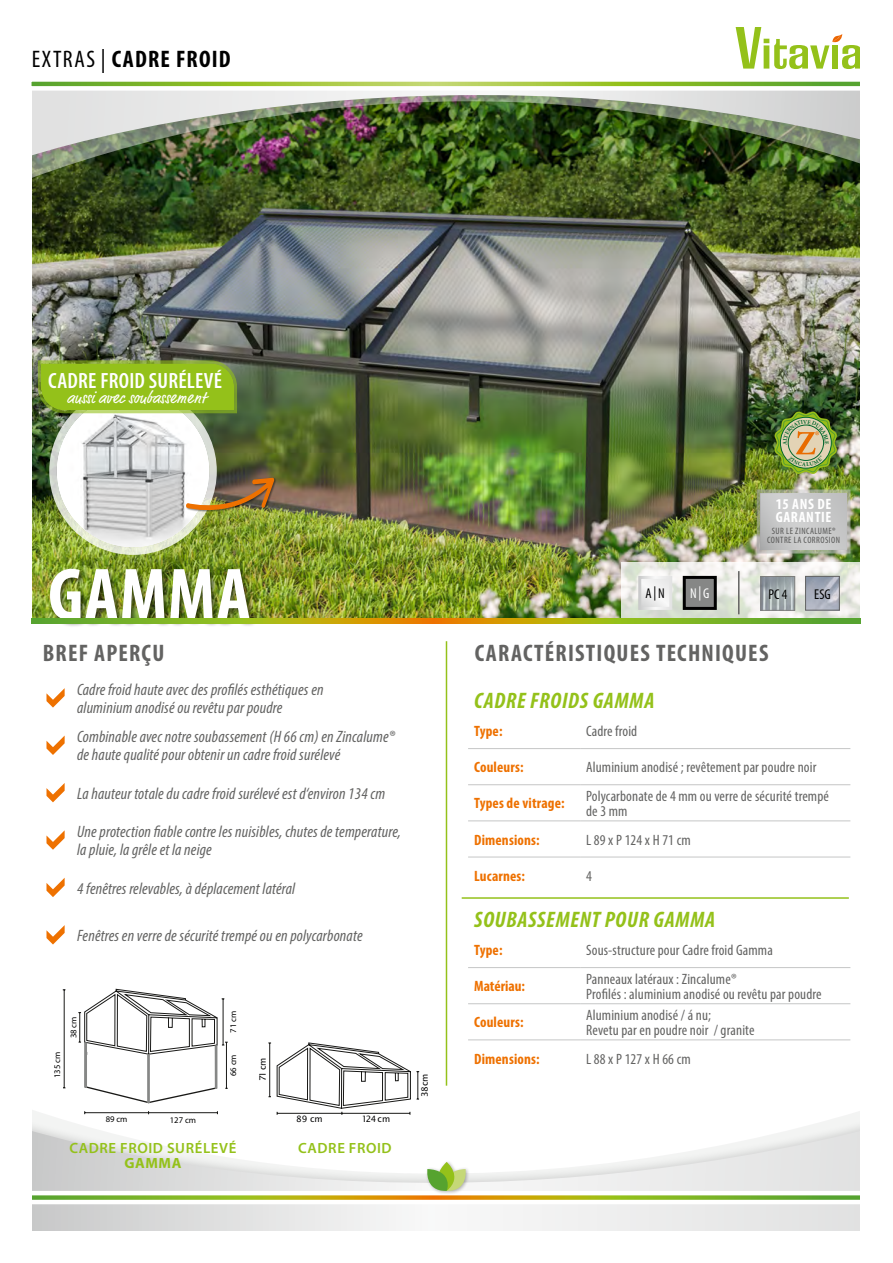
<style>
.page{position:relative;width:893px;height:1263px;background:#fff}
.page>*{position:absolute;margin:0;border:0;box-sizing:border-box;transform-origin:0 0}
.t1{font:700 condensed 75px "Myriad Pro";letter-spacing:.01em;color:#fff}
.t2{font:700 condensed 24px "Myriad Pro";letter-spacing:.05em;color:#636362}
.t3{font:700 condensed 24px "Myriad Pro";letter-spacing:.05em;color:#000}
.t4{font:italic 700 condensed 22.5px "Myriad Pro";letter-spacing:.03em;color:#94c11a}
.t5{font:600 condensed 22.2px "Myriad Pro";letter-spacing:.01em;color:#fff}
.t6{font:italic condensed 16.5px/18px "Myriad Pro";letter-spacing:.01em;color:#636362}
.t7{font:16.5px "Market Pro";color:#fff}
.t8{font:condensed 15px/15px "Myriad Pro";letter-spacing:.01em;color:#636362}
.t9{font:700 condensed 15px "Myriad Pro";letter-spacing:.01em;color:#ee7100}
.t10{font:700 condensed 15px/13.5px "Myriad Pro";letter-spacing:.045em;color:#fff}
.t11{font:600 14.85px "Myriad Pro";letter-spacing:.04em;color:#94c11a}
.t12{font:700 14.85px "Myriad Pro";letter-spacing:.04em;color:#94c11a}
.t13{font:condensed 14.25px "Myriad Pro";color:#000}
.t14{font:condensed 14.25px "Myriad Pro";color:#fff}
.t15{font:condensed 9.3px/9.3px "Myriad Pro";letter-spacing:.05em;color:#565655;text-align:center}
.t16{font:8.7px "Myriad Pro";color:#000}
.t17{font:8.7px "Lucida Sans";letter-spacing:-.05em;color:#000}
.s1{font-weight:400}
</style>
<div class="page">
<img style="left:32px;top:225px;width:828px;height:394px">
<svg style="left:32px;top:1110px;width:828px;height:121px"></svg>
<svg style="left:32px;top:1206px;width:828px;height:24px"></svg>
<img style="left:32px;top:193px;width:828px;height:32px">
<div style="left:14px;top:80px;width:879px;height:113px;background:#000;opacity:.15"></div>
<img style="left:32px;top:27px;width:829px;height:129px">
<div style="left:0;top:0;width:32px;height:1263px;background:#fff"></div>
<hr style="left:446px;top:641px;width:1px;height:445px;background:#94c11a">
<div style="left:425px;top:1160px;width:45px;height:36px;background:#fff"></div>
<svg style="left:32px;top:1162px;width:828px;height:44px"></svg>
<svg style="left:31px;top:75px;width:830px;height:18px"></svg>
<svg style="left:736px;top:27px;width:125px;height:42px"></svg>
<svg style="left:268px;top:1042px;width:152px;height:73px"></svg>
<hr style="left:462px;top:897px;width:387px;height:2px;background:#94c11a">
<div style="left:861px;top:0;width:32px;height:1263px;background:#fff"></div>
<svg style="left:621px;top:562px;width:240px;height:57px"></svg>
<hr style="left:738px;top:571px;width:1px;height:43px;background:#636362">
<img style="left:807px;top:578px;width:30px;height:30px">
<div style="left:805px;top:576px;width:34px;height:34px;border:1px solid #636362"></div>
<img style="left:763px;top:578px;width:30px;height:30px">
<div style="left:761px;top:576px;width:34px;height:34px;border:1px solid #636362"></div>
<div style="left:684px;top:577px;width:31px;height:31px;background:#868786"></div>
<div style="left:683px;top:576px;width:34px;height:34px;border:3px solid #000"></div>
<svg style="left:642px;top:580px;width:26px;height:26px"></svg>
<div style="left:638px;top:576px;width:34px;height:34px;border:3px solid #fff"></div>
<img style="left:57px;top:415px;width:152px;height:132px">
<div style="left:49px;top:387px;width:168px;height:168px;border:8px solid #fff;border-radius:50%"></div>
<div style="left:186px;top:477px;width:91px;height:35px;background:#000;opacity:.45"></div>
<img style="left:185px;top:477px;width:90px;height:42px">
<hr style="left:85px;top:1112px;width:132px;height:1px;background:#191917">
<hr style="left:64px;top:990px;width:1px;height:98px;background:#191917">
<svg style="left:78px;top:989px;width:150px;height:115px"></svg>
<div style="left:49px;top:567px;width:208px;height:61px;background:#000;opacity:.54"></div>
<svg style="left:32px;top:619px;width:829px;height:4px"></svg>
<img style="left:755px;top:488px;width:97px;height:67px">
<svg style="left:46px;top:688px;width:19px;height:20px"></svg>
<svg style="left:46px;top:735px;width:19px;height:20px"></svg>
<svg style="left:46px;top:783px;width:19px;height:19px"></svg>
<svg style="left:46px;top:830px;width:19px;height:20px"></svg>
<svg style="left:46px;top:878px;width:19px;height:19px"></svg>
<svg style="left:46px;top:925px;width:19px;height:19px"></svg>
<hr style="left:468px;top:784px;width:112px;height:1px;background:#c5c6c6">
<hr style="left:580px;top:784px;width:270px;height:1px;background:#c5c6c6">
<hr style="left:468px;top:820px;width:112px;height:1px;background:#c5c6c6">
<hr style="left:580px;top:820px;width:270px;height:1px;background:#c5c6c6">
<hr style="left:468px;top:857px;width:112px;height:1px;background:#c5c6c6">
<hr style="left:580px;top:857px;width:270px;height:1px;background:#c5c6c6">
<hr style="left:468px;top:967px;width:112px;height:1px;background:#c5c6c6">
<hr style="left:580px;top:967px;width:270px;height:1px;background:#c5c6c6">
<hr style="left:468px;top:1003px;width:112px;height:1px;background:#c5c6c6">
<hr style="left:580px;top:1003px;width:270px;height:1px;background:#c5c6c6">
<hr style="left:468px;top:1039px;width:112px;height:1px;background:#c5c6c6">
<hr style="left:580px;top:1039px;width:270px;height:1px;background:#c5c6c6">
<hr style="left:468px;top:748px;width:112px;height:1px;background:#c5c6c6">
<hr style="left:580px;top:748px;width:270px;height:1px;background:#c5c6c6">
<svg style="left:36px;top:359px;width:203px;height:56px"></svg>
<img style="left:775px;top:412px;width:62px;height:62px">
<h2 class="t3" style="left:32px;top:44px;width:200px"><span class="s1">EXTRAS |</span> CADRE FROID</h2>
<h3 class="t5" style="left:48px;top:367px;width:176px">CADRE FROID SURÉLEVÉ</h3>
<p class="t7" style="left:67px;top:387px;width:140px">aussi avec soubassement</p>
<h1 class="t1" style="left:48px;top:548px;width:204px">GAMMA</h1>
<p class="t13" style="left:646px;top:585px;width:21px">A|N</p>
<p class="t10" style="left:776px;top:497px;width:57px">15 ANS DE<br>GARANTIE</p>
<p class="t15" style="left:767px;top:526px;width:74px">SUR LE ZINCALUME®<br>CONTRE LA CORROSION</p>
<p class="t14" style="left:690px;top:585px;width:21px">N|G</p>
<p class="t13" style="left:768px;top:585px;width:20px">PC 4</p>
<p class="t13" style="left:814px;top:585px;width:18px">ESG</p>
<h2 class="t2" style="left:43px;top:638px;width:123px">BREF APERÇU</h2>
<h2 class="t2" style="left:475px;top:638px;width:295px">CARACTÉRISTIQUES TECHNIQUES</h2>
<p class="t6" style="left:77px;top:680px;width:248px">Cadre froid haute avec des profilés esthétiques en aluminium anodisé ou revêtu par poudre</p>
<p class="t6" style="left:77px;top:728px;width:319px">Combinable avec notre soubassement (H 66 cm) en Zincalume® de haute qualité pour obtenir un cadre froid surélevé</p>
<p class="t6" style="left:77px;top:784px;width:310px">La hauteur totale du cadre froid surélevé est d‘environ 134 cm</p>
<p class="t6" style="left:77px;top:822px;width:325px">Une protection fiable contre les nuisibles, chutes de temperature, la pluie, la grêle et la neige</p>
<p class="t6" style="left:77px;top:879px;width:220px">4 fenêtres relevables, à déplacement latéral</p>
<p class="t6" style="left:77px;top:926px;width:287px">Fenêtres en verre de sécurité trempé ou en polycarbonate</p>
<h3 class="t4" style="left:474px;top:687px;width:182px">CADRE FROIDS GAMMA</h3>
<p class="t9" style="left:474px;top:722px;width:30px">Type:</p>
<p class="t8" style="left:586px;top:723px;width:53px">Cadre froid</p>
<p class="t9" style="left:474px;top:758px;width:51px">Couleurs:</p>
<p class="t8" style="left:586px;top:760px;width:232px">Aluminium anodisé ; revêtement par poudre noir</p>
<p class="t9" style="left:474px;top:794px;width:92px">Types de vitrage:</p>
<p class="t8" style="left:586px;top:788px;width:244px">Polycarbonate de 4 mm ou verre de sécurité trempé de 3 mm</p>
<p class="t9" style="left:474px;top:830px;width:67px">Dimensions:</p>
<p class="t8" style="left:586px;top:832px;width:106px">L 89 x P 124 x H 71 cm</p>
<p class="t9" style="left:474px;top:866px;width:52px">Lucarnes:</p>
<p class="t8" style="left:586px;top:868px;width:7px">4</p>
<h3 class="t4" style="left:474px;top:906px;width:242px">SOUBASSEMENT POUR GAMMA</h3>
<p class="t9" style="left:474px;top:941px;width:30px">Type:</p>
<p class="t8" style="left:586px;top:942px;width:188px">Sous-structure pour Cadre froid Gamma</p>
<p class="t9" style="left:474px;top:977px;width:53px">Matériau:</p>
<p class="t8" style="left:586px;top:971px;width:237px">Panneaux latéraux : Zincalume®<br>Profilés : aluminium anodisé ou revêtu par poudre</p>
<p class="t9" style="left:474px;top:1013px;width:51px">Couleurs:</p>
<p class="t8" style="left:586px;top:1007px;width:170px">Aluminium anodisé / á nu;<br>Revetu par en poudre noir / granite</p>
<p class="t9" style="left:474px;top:1049px;width:67px">Dimensions:</p>
<p class="t8" style="left:586px;top:1051px;width:106px">L 88 x P 127 x H 66 cm</p>
<p class="t16" style="left:228px;top:1033px;width:23px;rotate:-90deg">71 cm</p>
<p class="t16" style="left:68px;top:1038px;width:23px;rotate:-90deg">38 cm</p>
<p class="t16" style="left:52px;top:1078px;width:28px;rotate:-90deg">135 cm</p>
<p class="t16" style="left:228px;top:1076px;width:23px;rotate:-90deg">66 cm</p>
<p class="t17" style="left:258px;top:1081px;width:25px;rotate:-90deg">71 cm</p>
<p class="t17" style="left:420px;top:1097px;width:25px;rotate:-90deg">38 cm</p>
<p class="t16" style="left:106px;top:1114px;width:23px">89 cm</p>
<p class="t16" style="left:170px;top:1114px;width:28px">127 cm</p>
<p class="t11" style="left:69px;top:1138px;width:169px">CADRE FROID SURÉLEVÉ</p>
<p class="t12" style="left:124px;top:1153px;width:58px">GAMMA</p>
<p class="t17" style="left:296px;top:1114px;width:28px">89 cm</p>
<p class="t17" style="left:362px;top:1114px;width:30px">124 cm</p>
<p class="t11" style="left:298px;top:1138px;width:95px">CADRE FROID</p>
</div>
